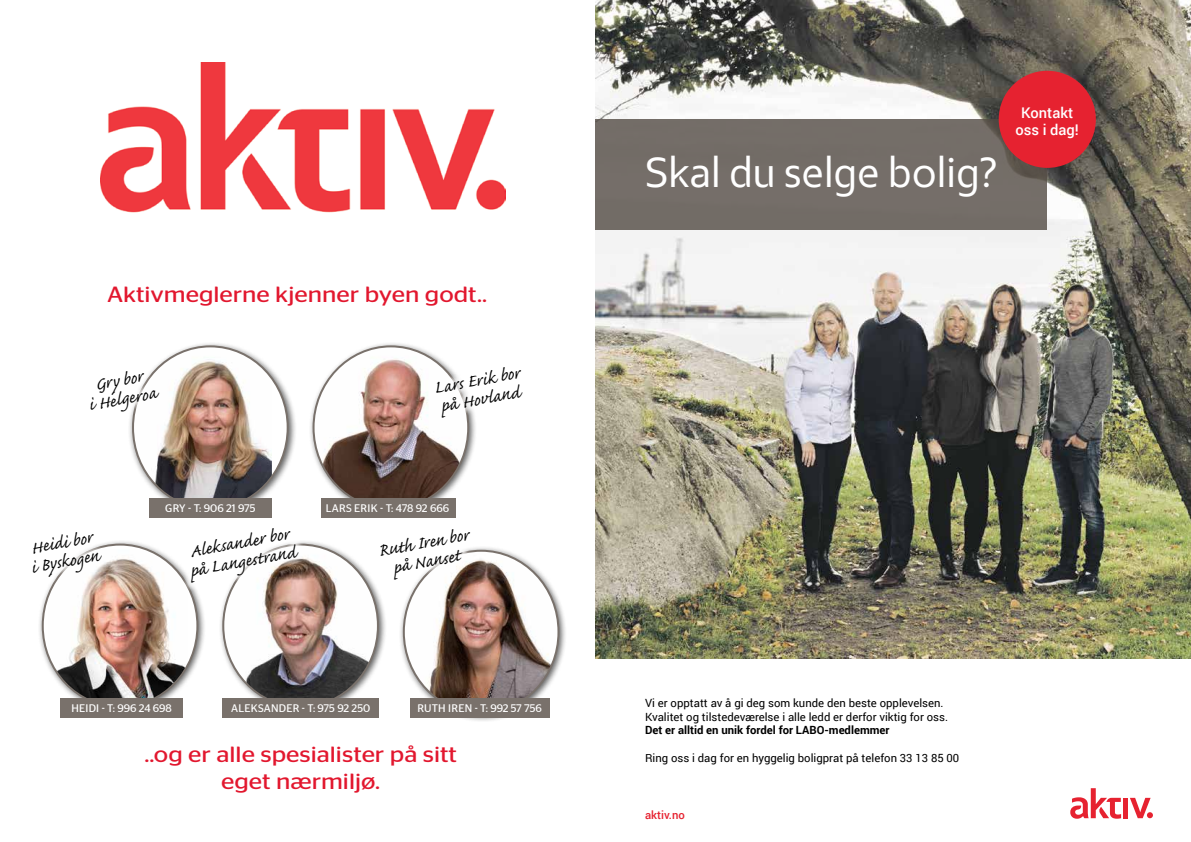
<style>
.page{position:relative;width:1191px;height:842px;background:#fff}
.page>*{position:absolute;margin:0;border:0;box-sizing:border-box;transform-origin:0 0}
.t1{font:500 41.8px "Eika";color:#fff}
.t2{font:22px/19px "Caflisch Script MM 406";color:#000}
.t3{font:22px/26.4px "Stag Sans";color:#e2172e;text-align:center;scale:1.15 1}
.t4{font:500 14.7px/17.7px "Roboto";color:#fff;text-align:center}
.t5{font:11.3px/13.6px "Roboto";color:#000}
.t6{font:700 11.3px "Roboto";color:#000}
.t7{font:500 11.3px "Roboto";color:#e62230}
.t8{font:11px "Stag Sans";letter-spacing:.005em;color:#fff}
</style>
<div class="page">
<div style="left:1123px;top:798px;width:5px;height:20px;background:#e62230"></div>
<svg style="left:1070px;top:788px;width:51px;height:31px"></svg>
<svg style="left:1130px;top:798px;width:23px;height:20px"></svg>
<img style="left:595px;top:0;width:596px;height:658px">
<div style="left:595px;top:119px;width:452px;height:111px;background:#746d68"></div>
<div style="left:998px;top:71px;width:97px;height:97px;background:#e62230;border-radius:50%"></div>
<img style="left:100px;top:62px;width:405px;height:151px">
<div style="left:38px;top:540px;width:168px;height:176px;background:#000;opacity:.61"></div>
<svg style="left:43px;top:545px;width:154px;height:162px"></svg>
<img style="left:49px;top:549px;width:138px;height:158px">
<div style="left:218px;top:540px;width:169px;height:176px;background:#000;opacity:.61"></div>
<img style="left:223px;top:545px;width:155px;height:153px">
<div style="left:399px;top:546px;width:168px;height:176px;background:#000;opacity:.61"></div>
<img style="left:410px;top:551px;width:148px;height:162px">
<div style="left:128px;top:341px;width:168px;height:177px;background:#000;opacity:.61"></div>
<svg style="left:133px;top:346px;width:155px;height:163px"></svg>
<img style="left:135px;top:346px;width:137px;height:163px">
<div style="left:308px;top:341px;width:169px;height:177px;background:#000;opacity:.61"></div>
<img style="left:313px;top:346px;width:152px;height:163px">
<div style="left:149px;top:498px;width:122px;height:19px;background:#79716b"></div>
<div style="left:321px;top:498px;width:134px;height:19px;background:#79716b"></div>
<div style="left:410px;top:698px;width:139px;height:20px;background:#79716b"></div>
<div style="left:222px;top:698px;width:157px;height:20px;background:#79716b"></div>
<div style="left:61px;top:698px;width:122px;height:20px;background:#79716b"></div>
<div style="left:82px;top:362px;width:85px;height:58px;background:#fff"></div>
<div style="left:428px;top:359px;width:103px;height:68px;background:#fff"></div>
<div style="left:24px;top:524px;width:86px;height:62px;background:#fff"></div>
<div style="left:183px;top:520px;width:124px;height:72px;background:#fff;opacity:.75"></div>
<div style="left:372px;top:521px;width:106px;height:67px;background:#fff"></div>
<h2 class="t3" style="left:107px;top:281px;width:332px">Aktivmeglerne kjenner byen godt..</h2>
<h2 class="t2" style="left:83px;top:379px;width:70px;text-align:center;rotate:-11deg">Gry bor<br>i Helgeroa</h2>
<h2 class="t2" style="left:433px;top:380px;width:88px;rotate:-11deg">Lars Erik bor på Hovland</h2>
<p class="t8" style="left:165px;top:502px;width:92px">GRY - T: 906 21 975</p>
<p class="t8" style="left:326px;top:502px;width:125px">LARS ERIK - T: 478 92 666</p>
<h2 class="t2" style="left:26px;top:541px;width:71px;rotate:-11deg">Heidi bor i Byskogen</h2>
<h2 class="t2" style="left:185px;top:544px;width:108px;rotate:-11deg">Aleksander bor på Langestrand</h2>
<h2 class="t2" style="left:377px;top:543px;width:93px;text-align:center;rotate:-11deg">Ruth Iren bor på Nanset</h2>
<p class="t8" style="left:72px;top:702px;width:102px">HEIDI - T: 996 24 698</p>
<p class="t8" style="left:231px;top:702px;width:140px">ALEKSANDER - T: 975 92 250</p>
<p class="t8" style="left:417px;top:702px;width:126px">RUTH IREN - T: 992 57 756</p>
<h2 class="t3" style="left:144px;top:741px;width:273px">..og er alle spesialister på sitt eget nærmiljø.</h2>
<h1 class="t1" style="left:645px;top:147px;width:354px">Skal du selge bolig?</h1>
<h3 class="t4" style="left:1015px;top:103px;width:65px">Kontakt oss i dag!</h3>
<p class="t5" style="left:645px;top:696px;width:304px">Vi er opptatt av å gi deg som kunde den beste opplevelsen.<br>Kvalitet og tilstedeværelse i alle ledd er derfor viktig for oss.</p>
<p class="t6" style="left:645px;top:722px;width:246px">Det er alltid en unik fordel for LABO-medlemmer</p>
<p class="t5" style="left:645px;top:750px;width:316px">Ring oss i dag for en hyggelig boligprat på telefon 33 13 85 00</p>
<p class="t7" style="left:645px;top:807px;width:41px">aktiv.no</p>
</div>
